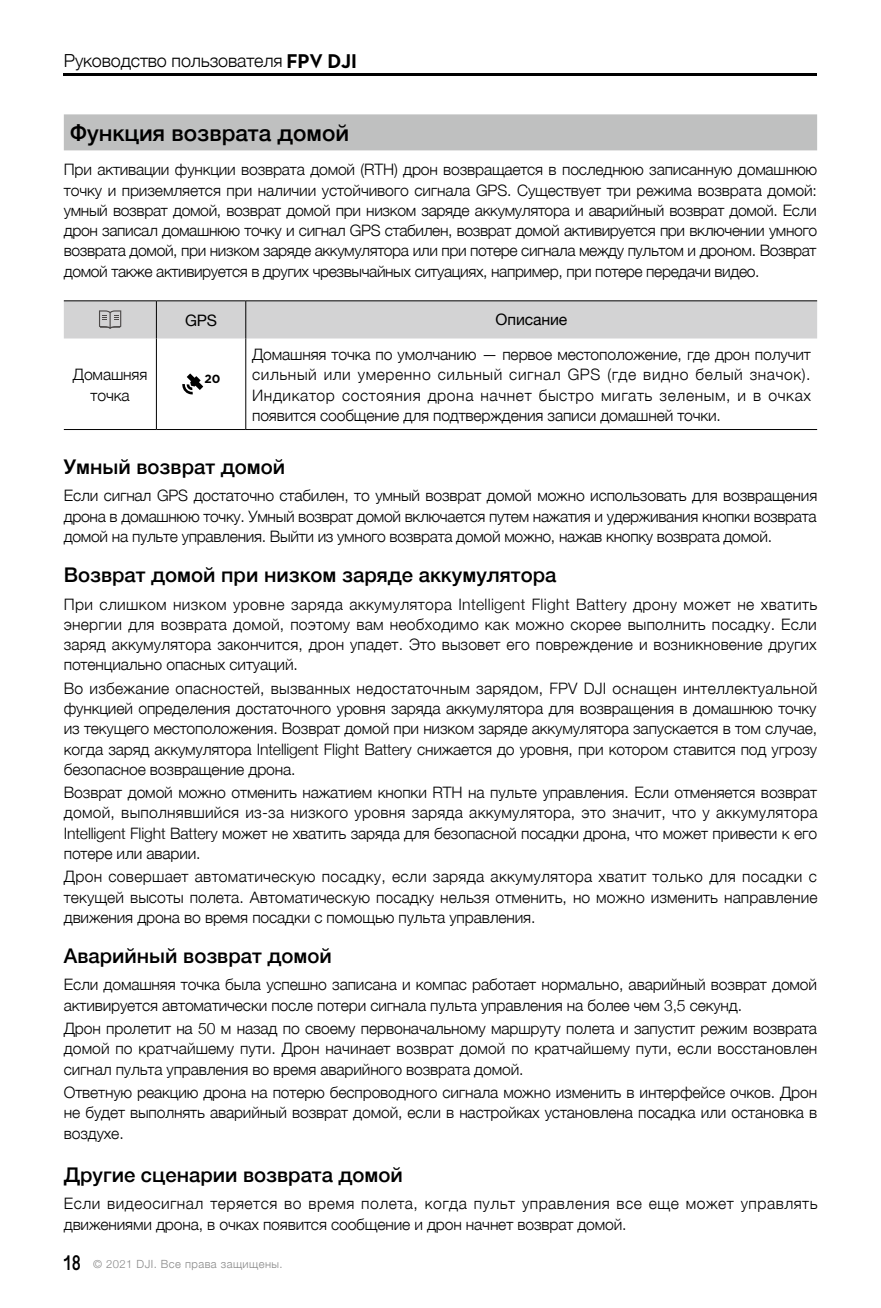
<style>
.page{position:relative;width:881px;height:1308px;background:#fff}
.page>*{position:absolute;margin:0;border:0;box-sizing:border-box;transform-origin:0 0}
.t1{font:500 22.5px "Helvetica Neue";color:#000}
.t2{font:500 20.25px "Helvetica Neue";color:#000}
.t3{font:300 18px "Helvetica Neue";letter-spacing:-.01em;color:#000}
.t4{font:300 15.75px/20.2px "Helvetica Neue";letter-spacing:-.01em;color:#000;text-align:justify}
.t5{font:300 15.75px/20.2px "Helvetica Neue";letter-spacing:.03em;color:#000}
.t6{font:15.75px "Helvetica Neue";letter-spacing:-.01em;color:#000}
.t7{font:700 11.7px "Gotham";color:#000}
.t8{font:300 11.25px "Helvetica Neue";letter-spacing:.04em;color:#898989}
.s1{font-family:"Dji";font-weight:700;font-size:20.25px}
.s2{font-family:"Gujarati Sangam MN";font-weight:700;font-size:18px;color:#000}
</style>
<div class="page">
<hr style="left:64px;top:74px;width:752px;height:2px;background:#000">
<div style="left:64px;top:114px;width:752px;height:36px;background:#bfc0c0"></div>
<hr style="left:64px;top:300px;width:92px;height:1px;background:#000">
<hr style="left:156px;top:300px;width:90px;height:1px;background:#000">
<hr style="left:246px;top:300px;width:570px;height:1px;background:#000">
<hr style="left:156px;top:338px;width:1px;height:91px;background:#000">
<hr style="left:156px;top:429px;width:90px;height:1px;background:#000">
<hr style="left:245px;top:338px;width:1px;height:91px;background:#000">
<hr style="left:64px;top:429px;width:92px;height:1px;background:#000">
<hr style="left:246px;top:429px;width:570px;height:1px;background:#000">
<div style="left:64px;top:301px;width:752px;height:37px;background:#d3d3d4"></div>
<svg style="left:182px;top:373px;width:21px;height:21px"></svg>
<p class="t3" style="left:64px;top:46px;width:294px">Руководство пользователя <span class="s1">FPV DJI</span></p>
<h1 class="t1" style="left:70px;top:114px;width:280px">Функция возврата домой</h1>
<p class="t4" style="left:64px;top:158px;width:754px">При активации функции возврата домой (RTH) дрон возвращается в последнюю записанную домашнюю точку и приземляется при наличии устойчивого сигнала GPS. Существует три режима возврата домой: умный возврат домой, возврат домой при низком заряде аккумулятора и аварийный возврат домой. Если дрон записал домашнюю точку и сигнал GPS стабилен, возврат домой активируется при включении умного возврата домой, при низком заряде аккумулятора или при потере сигнала между пультом и дроном. Возврат домой также активируется в других чрезвычайных ситуациях, например, при потере передачи видео.</p>
<p class="t6" style="left:185px;top:309px;width:34px">GPS</p>
<p class="t6" style="left:495px;top:308px;width:73px">Описание</p>
<p class="t4" style="left:252px;top:343px;width:560px">Домашняя точка по умолчанию — первое местоположение, где дрон получит сильный или умеренно сильный сигнал GPS (где видно белый значок).<br>Индикатор состояния дрона начнет быстро мигать зеленым, и в очках появится сообщение для подтверждения записи домашней точки.</p>
<p class="t2" style="left:64px;top:450px;width:223px">Умный возврат домой</p>
<p class="t4" style="left:64px;top:484px;width:754px">Если сигнал GPS достаточно стабилен, то умный возврат домой можно использовать для возвращения дрона в домашнюю точку. Умный возврат домой включается путем нажатия и удерживания кнопки возврата домой на пульте управления. Выйти из умного возврата домой можно, нажав кнопку возврата домой.</p>
<p class="t2" style="left:64px;top:558px;width:494px">Возврат домой при низком заряде аккумулятора</p>
<p class="t4" style="left:64px;top:592px;width:754px">При слишком низком уровне заряда аккумулятора Intelligent Flight Battery дрону может не хватить энергии для возврата домой, поэтому вам необходимо как можно скорее выполнить посадку. Если заряд аккумулятора закончится, дрон упадет. Это вызовет его повреждение и возникновение других потенциально опасных ситуаций.</p>
<p class="t4" style="left:64px;top:677px;width:754px">Во избежание опасностей, вызванных недостаточным зарядом, FPV DJI оснащен интеллектуальной функцией определения достаточного уровня заряда аккумулятора для возвращения в домашнюю точку из текущего местоположения. Возврат домой при низком заряде аккумулятора запускается в том случае, когда заряд аккумулятора Intelligent Flight Battery снижается до уровня, при котором ставится под угрозу безопасное возвращение дрона.</p>
<p class="t4" style="left:64px;top:781px;width:754px">Возврат домой можно отменить нажатием кнопки RTH на пульте управления. Если отменяется возврат домой, выполнявшийся из-за низкого уровня заряда аккумулятора, это значит, что у аккумулятора Intelligent Flight Battery может не хватить заряда для безопасной посадки дрона, что может привести к его потере или аварии.</p>
<p class="t4" style="left:64px;top:865px;width:755px">Дрон совершает автоматическую посадку, если заряда аккумулятора хватит только для посадки с текущей высоты полета. Автоматическую посадку нельзя отменить, но можно изменить направление движения дрона во время посадки с помощью пульта управления.</p>
<p class="t2" style="left:64px;top:939px;width:269px">Аварийный возврат домой</p>
<p class="t4" style="left:64px;top:973px;width:754px">Если домашняя точка была успешно записана и компас работает нормально, аварийный возврат домой активируется автоматически после потери сигнала пульта управления на более чем 3,5 секунд.</p>
<p class="t4" style="left:64px;top:1017px;width:754px">Дрон пролетит на 50 м назад по своему первоначальному маршруту полета и запустит режим возврата домой по кратчайшему пути. Дрон начинает возврат домой по кратчайшему пути, если восстановлен сигнал пульта управления во время аварийного возврата домой.</p>
<p class="t4" style="left:64px;top:1081px;width:754px">Ответную реакцию дрона на потерю беспроводного сигнала можно изменить в интерфейсе очков. Дрон не будет выполнять аварийный возврат домой, если в настройках установлена посадка или остановка в воздухе.</p>
<p class="t2" style="left:64px;top:1158px;width:340px">Другие сценарии возврата домой</p>
<p class="t5" style="left:64px;top:1192px;width:755px">Если видеосигнал теряется во время полета, когда пульт управления все еще может управлять движениями дрона, в очках появится сообщение и дрон начнет возврат домой.</p>
<p class="t4" style="left:73px;top:363px;width:76px;text-align:center">Домашняя точка</p>
<p class="t7" style="left:204px;top:371px;width:17px">20</p>
<p class="t8" style="left:63px;top:1254px;width:221px"><span class="s2">18</span> © 2021 DJI. Все права защищены.</p>
</div>
